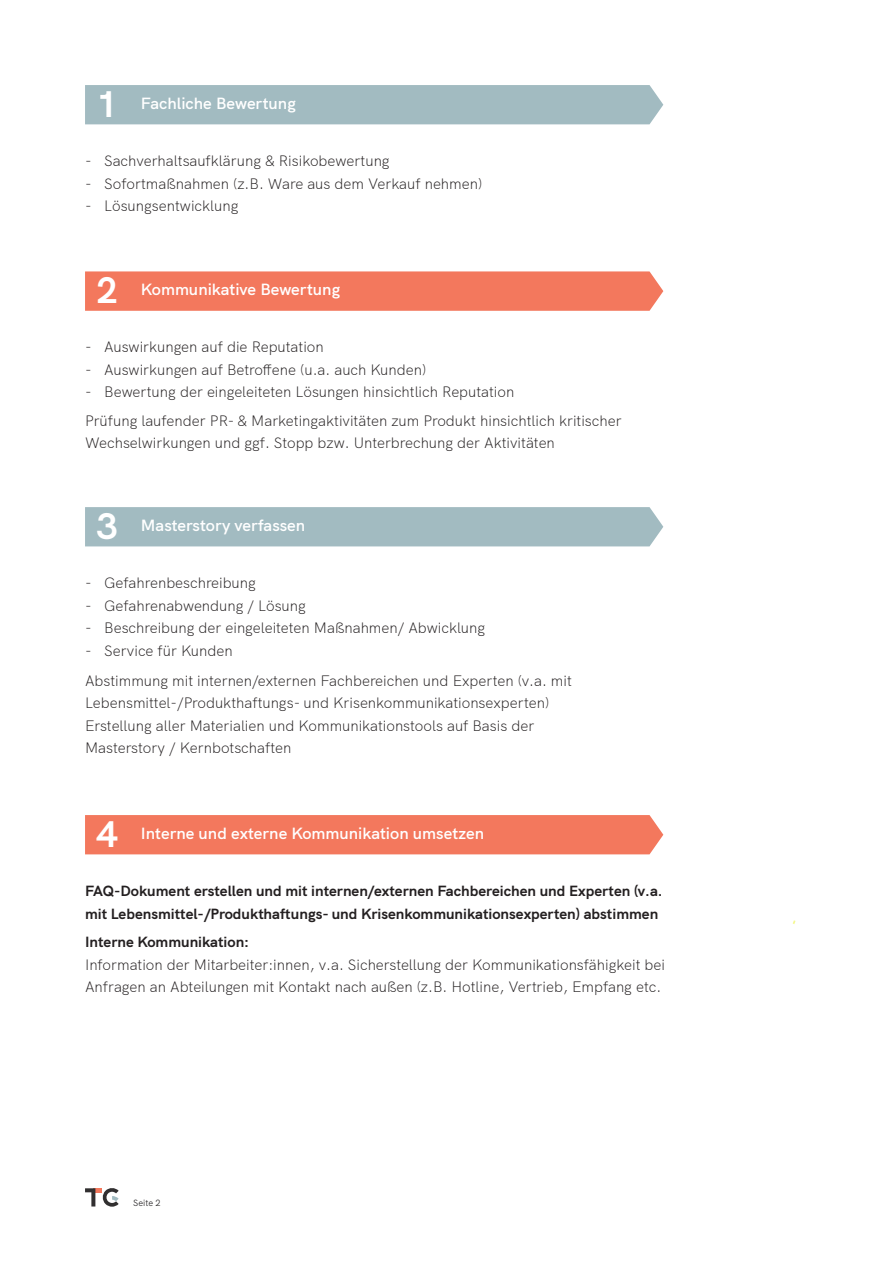
<style>
.page{position:relative;width:893px;height:1263px;background:#fff}
.page>*{position:absolute;margin:0;border:0;box-sizing:border-box;transform-origin:0 0}
.t1{font:700 37.5px "HK Grotesk";color:#fff}
.t2{font:600 16.5px "HK Grotesk";color:#fff}
.t3{font:300 15px/22.5px "HK Grotesk";color:#231f20}
.t4{font:700 15px/22.5px "HK Grotesk";color:#231f20}
.t5{font:9px "HK Grotesk";color:#312f30}
</style>
<div class="page">
<div style="left:85px;top:85px;width:578px;height:39px;background:#a2bbc1"></div>
<div style="left:85px;top:507px;width:578px;height:39px;background:#a2bbc1"></div>
<div style="left:85px;top:271px;width:578px;height:40px;background:#f3785d"></div>
<div style="left:85px;top:815px;width:578px;height:39px;background:#f3785d"></div>
<svg style="left:85px;top:1188px;width:34px;height:19px"></svg>
<h1 class="t1" style="left:96px;top:75px;width:23px">1</h1>
<p class="t2" style="left:141px;top:90px;width:156px">Fachliche Bewertung</p>
<p class="t3" style="left:85px;top:148px;width:306px">- Sachverhaltsaufklärung &amp; Risikobewertung</p>
<p class="t3" style="left:85px;top:171px;width:399px">- Sofortmaßnahmen (z.B. Ware aus dem Verkauf nehmen)</p>
<p class="t3" style="left:85px;top:193px;width:155px">- Lösungsentwicklung</p>
<h1 class="t1" style="left:96px;top:261px;width:23px">2</h1>
<p class="t2" style="left:141px;top:276px;width:201px">Kommunikative Bewertung</p>
<p class="t3" style="left:85px;top:335px;width:240px">- Auswirkungen auf die Reputation</p>
<p class="t3" style="left:85px;top:357px;width:343px">- Auswirkungen auf Betroffene (u.a. auch Kunden)</p>
<p class="t3" style="left:85px;top:377px;width:538px;line-height:28.5px">- Bewertung der eingeleiteten Lösungen hinsichtlich Reputation<br>Prüfung laufender PR- &amp; Marketingaktivitäten zum Produkt hinsichtlich kritischer</p>
<p class="t3" style="left:85px;top:431px;width:471px">Wechselwirkungen und ggf. Stopp bzw. Unterbrechung der Aktivitäten</p>
<h1 class="t1" style="left:96px;top:497px;width:23px">3</h1>
<p class="t2" style="left:141px;top:512px;width:166px">Masterstory verfassen</p>
<p class="t3" style="left:85px;top:570px;width:172px">- Gefahrenbeschreibung</p>
<p class="t3" style="left:85px;top:593px;width:222px">- Gefahrenabwendung / Lösung</p>
<p class="t3" style="left:85px;top:615px;width:402px">- Beschreibung der eingeleiteten Maßnahmen/ Abwicklung</p>
<p class="t3" style="left:85px;top:634px;width:488px;line-height:30px">- Service für Kunden<br>Abstimmung mit internen/externen Fachbereichen und Experten (v.a. mit</p>
<p class="t3" style="left:85px;top:690px;width:466px">Lebensmittel-/Produkthaftungs- und Krisenkommunikationsexperten)<br>Erstellung aller Materialien und Kommunikationstools auf Basis der<br>Masterstory / Kernbotschaften</p>
<h1 class="t1" style="left:96px;top:805px;width:23px">4</h1>
<p class="t2" style="left:141px;top:820px;width:345px">Interne und externe Kommunikation umsetzen</p>
<p class="t4" style="left:85px;top:878px;width:579px">FAQ-Dokument erstellen und mit internen/externen Fachbereichen und Experten (v.a. mit Lebensmittel-/Produkthaftungs- und Krisenkommunikationsexperten) abstimmen</p>
<p class="t4" style="left:85px;top:929px;width:166px">Interne Kommunikation:</p>
<p class="t3" style="left:85px;top:952px;width:581px">Information der Mitarbeiter:innen, v.a. Sicherstellung der Kommunikationsfähigkeit bei<br>Anfragen an Abteilungen mit Kontakt nach außen (z.B. Hotline, Vertrieb, Empfang etc.</p>
<p class="t5" style="left:133px;top:1196px;width:29px">Seite 2</p>
</div>
